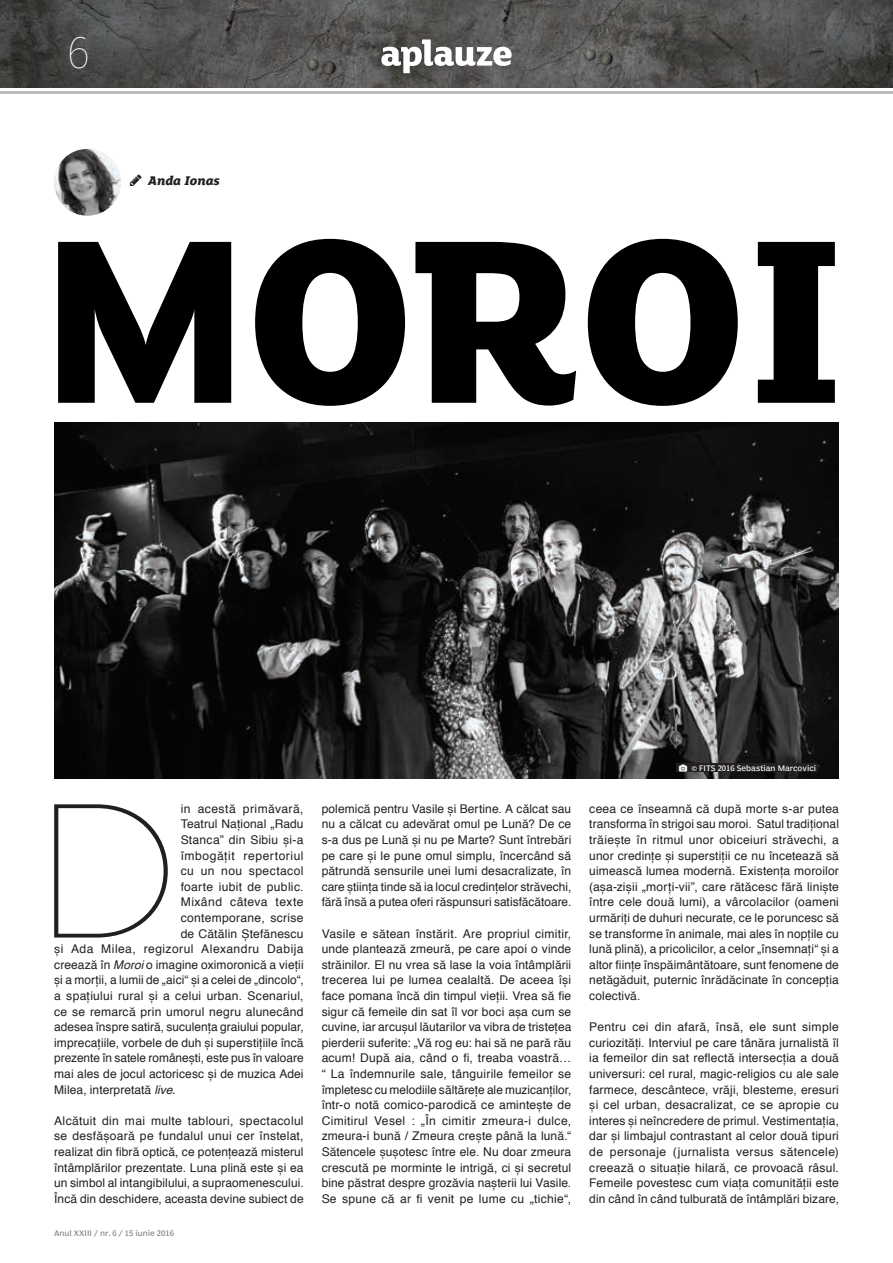
<style>
.page{position:relative;width:893px;height:1263px;background:#fff}
.page>*{position:absolute;margin:0;border:0;box-sizing:border-box;transform-origin:0 0}
.t1{font:100 190.35px "Gotham";color:#231f20}
.t2{font:100 46.5px "Fira Sans";color:#fff}
.t3{font:italic 800 13.5px "Lola FS";letter-spacing:-.005em;color:#231f20}
.t4{font:12px/15.6px "Helvetica";letter-spacing:.01em;color:#231f20;text-align:justify}
.t5{font:12px "Helvetica";letter-spacing:.035em;color:#231f20}
.t6{font:12px "Helvetica";letter-spacing:.045em;color:#231f20}
.t7{font:12px "Helvetica";letter-spacing:.03em;color:#231f20}
.t8{font:7.5px "Poynter Agate Regular One";color:#fff}
.t9{font:7.5px "Poynter Agate Regular One";color:#808285}
.s1{font-style:italic}
</style>
<div class="page">
<img style="left:0;top:0;width:893px;height:87px">
<svg style="left:381px;top:39px;width:131px;height:34px"></svg>
<hr style="left:0;top:91px;width:893px;height:3px;background:#bcbdc0">
<svg style="left:58px;top:239px;width:777px;height:167px;fill:#000"></svg>
<img style="left:54px;top:423px;width:785px;height:356px">
<div style="left:676px;top:763px;width:142px;height:9px;background:#231f20"></div>
<img style="left:54px;top:149px;width:67px;height:67px;border-radius:33px">
<h2 class="t2" style="left:67px;top:19px;width:25px">6</h2>
<p class="t3" style="left:148px;top:173px;width:73px">Anda Ionas</p>
<h1 class="t1" style="left:34px;top:753px;width:149px">D</h1>
<p class="t5" style="left:181px;top:799px;width:124px">in acestă primăvară,</p>
<p class="t4" style="left:181px;top:817px;width:124px">Teatrul Național „Radu</p>
<p class="t4" style="left:181px;top:832px;width:124px">Stanca” din Sibiu și-a</p>
<p class="t6" style="left:181px;top:846px;width:124px">îmbogățit repertoriul</p>
<p class="t5" style="left:181px;top:862px;width:124px">cu un nou spectacol</p>
<p class="t4" style="left:181px;top:879px;width:124px">foarte iubit de public.</p>
<p class="t7" style="left:181px;top:893px;width:124px">Mixând câteva texte</p>
<p class="t4" style="left:181px;top:910px;width:124px">contemporane, scrise</p>
<p class="t4" style="left:181px;top:926px;width:124px">de Cătălin Ștefănescu</p>
<p class="t5" style="left:54px;top:940px;width:251px">și Ada Milea, regizorul Alexandru Dabija</p>
<p class="t4" style="left:54px;top:957px;width:251px">creează în <span class="s1">Moroi</span> o imagine oximoronică a vieții</p>
<p class="t4" style="left:54px;top:973px;width:251px">și a morții, a lumii de „aici“ și a celei de „dincolo“,</p>
<p class="t4" style="left:54px;top:988px;width:251px">a spațiului rural și a celui urban. Scenariul,</p>
<p class="t4" style="left:54px;top:1004px;width:251px">ce se remarcă prin umorul negru alunecând</p>
<p class="t4" style="left:54px;top:1019px;width:251px">adesea înspre satiră, suculența graiului popular,</p>
<p class="t4" style="left:54px;top:1035px;width:251px">imprecațiile, vorbele de duh și superstițiile încă</p>
<p class="t4" style="left:54px;top:1051px;width:251px">prezente în satele românești, este pus în valoare</p>
<p class="t4" style="left:54px;top:1066px;width:251px">mai ales de jocul actoricesc și de muzica Adei</p>
<p class="t4" style="left:54px;top:1082px;width:123px">Milea, interpretată <span class="s1">live.</span></p>
<p class="t4" style="left:54px;top:1113px;width:251px">Alcătuit din mai multe tablouri, spectacolul se desfășoară pe fundalul unui cer înstelat, realizat din fibră optică, ce potențează misterul întâmplărilor prezentate. Luna plină este și ea un simbol al intangibilului, a supraomenescului.<br>Încă din deschidere, aceasta devine subiect de</p>
<p class="t9" style="left:54px;top:1228px;width:121px">Anul XXIII / nr. 6 / 15 iunie 2016</p>
<p class="t4" style="left:322px;top:801px;width:251px">polemică pentru Vasile și Bertine. A călcat sau nu a călcat cu adevărat omul pe Lună? De ce s-a dus pe Lună și nu pe Marte? Sunt întrebări pe care și le pune omul simplu, încercând să pătrundă sensurile unei lumi desacralizate, în care știința tinde să ia locul credințelor străvechi, fără însă a putea oferi răspunsuri satisfăcătoare.</p>
<p class="t4" style="left:322px;top:926px;width:251px">Vasile e sătean înstărit. Are propriul cimitir, unde plantează zmeură, pe care apoi o vinde străinilor. El nu vrea să lase la voia întâmplării trecerea lui pe lumea cealaltă. De aceea își face pomana încă din timpul vieții. Vrea să fie sigur că femeile din sat îl vor boci așa cum se cuvine, iar arcușul lăutarilor va vibra de tristețea pierderii suferite: „Vă rog eu: hai să ne pară rău acum! După aia, când o fi, treaba voastră… “ La îndemnurile sale, tânguirile femeilor se împletesc cu melodiile săltărețe ale muzicanților, într-o notă comico-parodică ce amintește de Cimitirul Vesel : „În cimitir zmeura-i dulce, zmeura-i bună / Zmeura crește până la lună.“ Sătencele șușotesc între ele. Nu doar zmeura crescută pe morminte le intrigă, ci și secretul bine păstrat despre grozăvia nașterii lui Vasile.<br>Se spune că ar fi venit pe lume cu „tichie“,</p>
<p class="t8" style="left:691px;top:763px;width:126px">© FITS 2016 Sebastian Marcovici</p>
<p class="t4" style="left:589px;top:801px;width:251px">ceea ce înseamnă că după morte s-ar putea transforma în strigoi sau moroi. Satul tradițional trăiește în ritmul unor obiceiuri străvechi, a unor credințe și superstiții ce nu încetează să uimească lumea modernă. Existența moroilor (așa-zișii „morți-vii”, care rătăcesc fără liniște între cele două lumi), a vârcolacilor (oameni urmăriți de duhuri necurate, ce le poruncesc să se transforme în animale, mai ales în nopțile cu lună plină), a pricolicilor, a celor „însemnați“ și a altor ființe înspăimântătoare, sunt fenomene de netăgăduit, puternic înrădăcinate în concepția colectivă.</p>
<p class="t4" style="left:589px;top:1019px;width:251px">Pentru cei din afară, însă, ele sunt simple curiozități. Interviul pe care tânăra jurnalistă îl ia femeilor din sat reflectă intersecția a două universuri: cel rural, magic-religios cu ale sale farmece, descântece, vrăji, blesteme, eresuri și cel urban, desacralizat, ce se apropie cu interes și neîncredere de primul. Vestimentația, dar și limbajul contrastant al celor două tipuri de personaje (jurnalista versus sătencele) creează o situație hilară, ce provoacă râsul.<br>Femeile povestesc cum viața comunității este din când în când tulburată de întâmplări bizare,</p>
</div>
